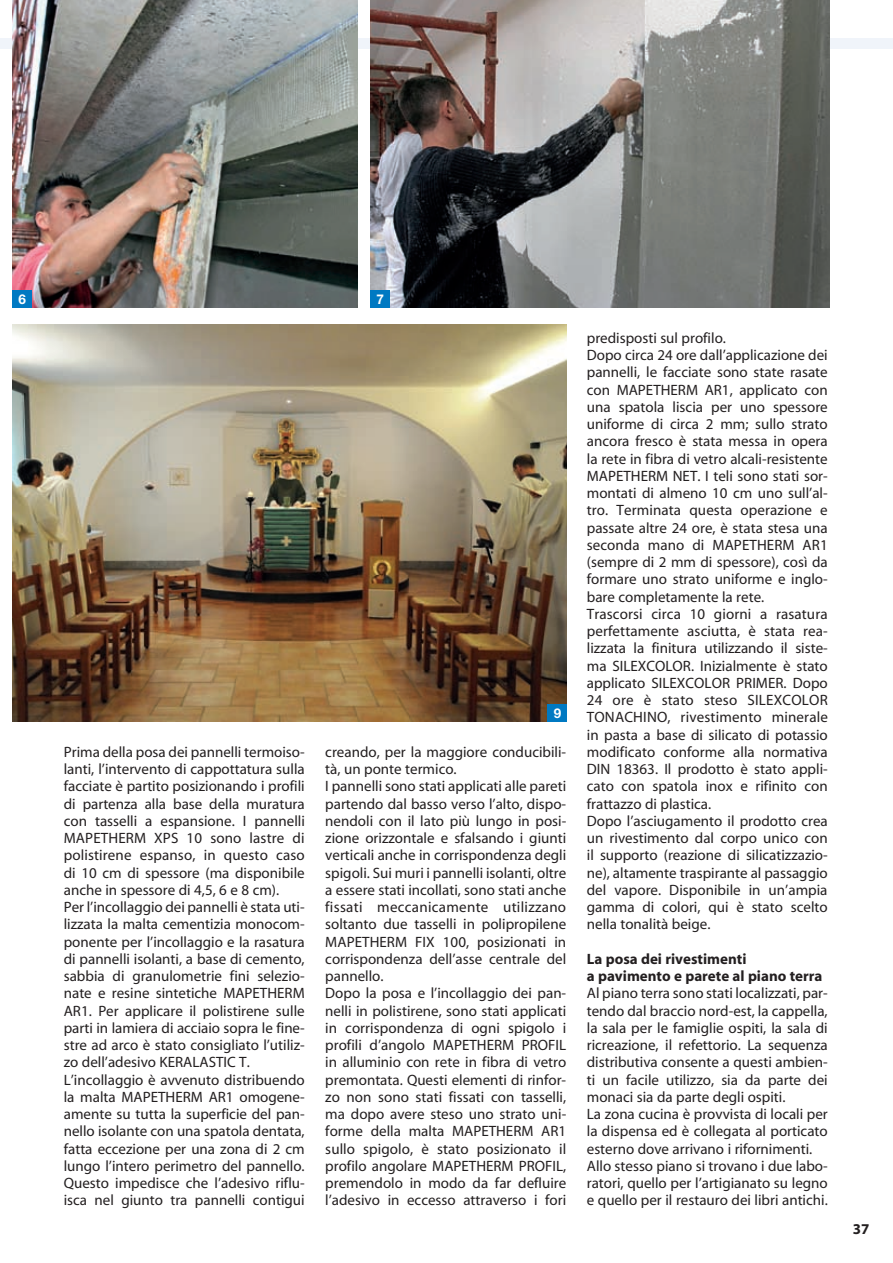
<style>
.page{position:relative;width:893px;height:1263px;background:#fff}
.page>*{position:absolute;margin:0;border:0;box-sizing:border-box;transform-origin:0 0}
.t1{font:15px/17.2px "Myriad";color:#231f20}
.t2{font:700 15px "Myriad";color:#231f20}
.t3{font:700 13.5px "Helvetica Neue LT Std";color:#fff}
.s1{font-weight:700}
</style>
<div class="page">
<div style="left:0;top:38px;width:893px;height:10px;background:#f0f4fa"></div>
<img style="left:13px;top:0;width:344px;height:308px">
<img style="left:371px;top:0;width:458px;height:308px">
<img style="left:13px;top:325px;width:554px;height:397px">
<div style="left:548px;top:704px;width:19px;height:18px;background:#0079c2"></div>
<div style="left:13px;top:290px;width:19px;height:18px;background:#0079c2"></div>
<div style="left:371px;top:290px;width:19px;height:18px;background:#0079c2"></div>
<p class="t3" style="left:19px;top:290px;width:9px">6</p>
<p class="t3" style="left:376px;top:290px;width:9px">7</p>
<p class="t3" style="left:554px;top:704px;width:9px">9</p>
<p class="t1" style="left:64px;top:744px;width:243px">Prima della posa dei pannelli termoiso&shy;lanti, l’intervento di cappottatura sulla facciate è partito posizionando i profili di partenza alla base della muratura con tasselli a espansione. I pannelli MAPETHERM XPS 10 sono lastre di polistirene espanso, in questo caso di 10 cm di spessore (ma disponibile anche in spessore di 4,5, 6 e 8 cm).<br>Per l’incollaggio dei pannelli è stata uti&shy;lizzata la malta cementizia monocom&shy;ponente per l’incollaggio e la rasatura di pannelli isolanti, a base di cemento, sabbia di granulometrie fini selezio&shy;nate e resine sintetiche MAPETHERM AR1. Per applicare il polistirene sulle parti in lamiera di acciaio sopra le fine&shy;stre ad arco è stato consigliato l’utiliz&shy;zo dell’adesivo KERALASTIC T.<br>L’incollaggio è avvenuto distribuendo la malta MAPETHERM AR1 omogene&shy;amente su tutta la superficie del pan&shy;nello isolante con una spatola dentata, fatta eccezione per una zona di 2 cm lungo l’intero perimetro del pannello.<br>Questo impedisce che l’adesivo riflu&shy;isca nel giunto tra pannelli contigui</p>
<p class="t1" style="left:325px;top:744px;width:242px">creando, per la maggiore conducibili&shy;tà, un ponte termico.<br>I pannelli sono stati applicati alle pareti partendo dal basso verso l’alto, dispo&shy;nendoli con il lato più lungo in posi&shy;zione orizzontale e sfalsando i giunti verticali anche in corrispondenza degli spigoli. Sui muri i pannelli isolanti, oltre a essere stati incollati, sono stati anche fissati meccanicamente utilizzano soltanto due tasselli in polipropilene MAPETHERM FIX 100, posizionati in corrispondenza dell’asse centrale del pannello.<br>Dopo la posa e l’incollaggio dei pan&shy;nelli in polistirene, sono stati applicati in corrispondenza di ogni spigolo i profili d’angolo MAPETHERM PROFIL in alluminio con rete in fibra di vetro premontata. Questi elementi di rinfor&shy;zo non sono stati fissati con tasselli, ma dopo avere steso uno strato uni&shy;forme della malta MAPETHERM AR1 sullo spigolo, è stato posizionato il profilo angolare MAPETHERM PROFIL, premendolo in modo da far defluire l’adesivo in eccesso attraverso i fori</p>
<p class="t1" style="left:587px;top:330px;width:243px">predisposti sul profilo.<br>Dopo circa 24 ore dall’applicazione dei pannelli, le facciate sono state rasate con MAPETHERM AR1, applicato con una spatola liscia per uno spessore uniforme di circa 2 mm; sullo strato ancora fresco è stata messa in opera la rete in fibra di vetro alcali-resistente MAPETHERM NET. I teli sono stati sor&shy;montati di almeno 10 cm uno sull’al&shy;tro. Terminata questa operazione e passate altre 24 ore, è stata stesa una seconda mano di MAPETHERM AR1 (sempre di 2 mm di spessore), così da formare uno strato uniforme e inglo&shy;bare completamente la rete.<br>Trascorsi circa 10 giorni a rasatura perfettamente asciutta, è stata rea&shy;lizzata la finitura utilizzando il siste&shy;ma SILEXCOLOR. Inizialmente è stato applicato SILEXCOLOR PRIMER. Dopo 24 ore è stato steso SILEXCOLOR TONACHINO, rivestimento minerale in pasta a base di silicato di potassio modificato conforme alla normativa DIN 18363. Il prodotto è stato appli&shy;cato con spatola inox e rifinito con frattazzo di plastica.<br>Dopo l’asciugamento il prodotto crea un rivestimento dal corpo unico con il supporto (reazione di silicatizzazio&shy;ne), altamente traspirante al passaggio del vapore. Disponibile in un’ampia gamma di colori, qui è stato scelto nella tonalità beige.</p>
<p class="t1" style="left:587px;top:951px;width:242px"><span class="s1">La posa dei rivestimenti<br>a pavimento e parete al piano terra </span>Al piano terra sono stati localizzati, par&shy;tendo dal braccio nord-est, la cappella, la sala per le famiglie ospiti, la sala di ricreazione, il refettorio. La sequenza distributiva consente a questi ambien&shy;ti un facile utilizzo, sia da parte dei monaci sia da parte degli ospiti.<br>La zona cucina è provvista di locali per la dispensa ed è collegata al porticato esterno dove arrivano i rifornimenti.<br>Allo stesso piano si trovano i due labo&shy;ratori, quello per l’artigianato su legno e quello per il restauro dei libri antichi.</p>
<p class="t2" style="left:853px;top:1221px;width:18px">37</p>
</div>
